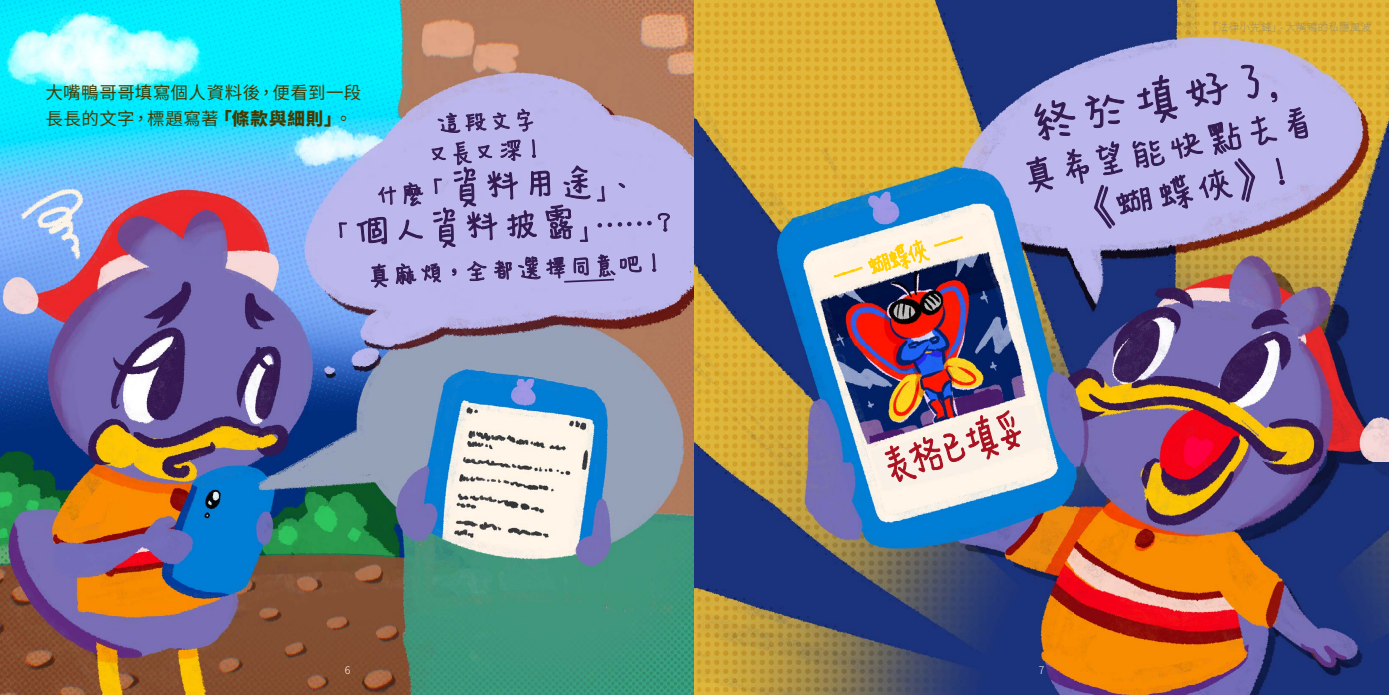
<style>
.page{position:relative;width:1389px;height:695px;background:#fff}
.page>*{position:absolute;margin:0;border:0;box-sizing:border-box;transform-origin:0 0}
.t1{font:70px "DF Yun W3 WIN BF";color:#331b50}
.t2{font:65.62px "DF Yun W3 WIN BF";color:#a91120;scale:.8 1}
.t3{font:52.5px/45px "DF Yun W3 WIN BF";color:#331b50;text-align:center}
.t4{font:39.38px "DF Yun W3 WIN BF";color:#ffcf01;scale:.8 1}
.t5{font:35px/29.8px "DF Yun W3 WIN BF";color:#331b50;text-align:center}
.t6{font:17.5px/26.2px "Noto Sans CJ Ktc";letter-spacing:.025em;color:#453900}
.t7{font:100 10.5px "Noto Sans CJ Ktc";letter-spacing:.025em;color:#808285}
.t8{font:300 10.5px "Noto Sans CJ Ktc";color:#fff}
.s1{font-weight:900}
.s2{font-size:52.5px}
.s3{font-size:35px}
</style>
<div class="page">
<img style="left:0;top:0;width:407px;height:694px">
<img style="left:407px;top:0;width:287px;height:463px">
<img style="left:407px;top:463px;width:287px;height:231px">
<img style="left:694px;top:0;width:695px;height:694px">
<svg style="left:339px;top:222px;width:8px;height:16px"></svg>
<svg style="left:356px;top:93px;width:314px;height:226px;background:#aba7d9"></svg>
<svg style="left:1026px;top:64px;width:282px;height:164px;background:#aaa3d8"></svg>
<svg style="left:885px;top:410px;width:136px;height:72px;background:#dbbebc"></svg>
<svg style="left:833px;top:224px;width:130px;height:57px;background:#c7c8b9"></svg>
<p class="t6" style="left:45px;top:80px;width:317px">大嘴鴨哥哥填寫個人資料後，便看到一段長長的文字，標題寫著<span class="s1">「條款與細則」</span>。</p>
<h3 class="t5" style="left:419px;top:110px;width:131px;rotate:-3deg">這段文字又長又深！</h3>
<h3 class="t5" style="left:369px;top:182px;width:271px;rotate:-3deg">什麼「<span class="s2">資料用途</span>」、</h3>
<h3 class="t3" style="left:321px;top:211px;width:361px;rotate:-3deg"><span class="s3">「</span>個人資料披露<span class="s3">」……？</span></h3>
<h3 class="t5" style="left:361px;top:262px;width:311px;rotate:-3deg">真麻煩，全都選擇同意吧！</h3>
<p class="t7" style="left:1208px;top:21px;width:165px">「法律小先鋒」- 大嘴鴨的私隱風波</p>
<h3 class="t4" style="left:827px;top:259px;width:174px;rotate:-17deg">---蝴蝶俠 ---</h3>
<h1 class="t1" style="left:1014px;top:92px;width:276px;rotate:-11deg">終於填好了<span class="s2">,</span></h1>
<h3 class="t3" style="left:1010px;top:157px;width:316px;rotate:-11deg">真希望能快點去看《蝴蝶俠》！</h3>
<h2 class="t2" style="left:866px;top:439px;width:210px;rotate:-17deg">表格已填妥</h2>
<p class="t8" style="left:345px;top:663px;width:7px">6</p>
<p class="t8" style="left:1039px;top:663px;width:7px">7</p>
</div>
